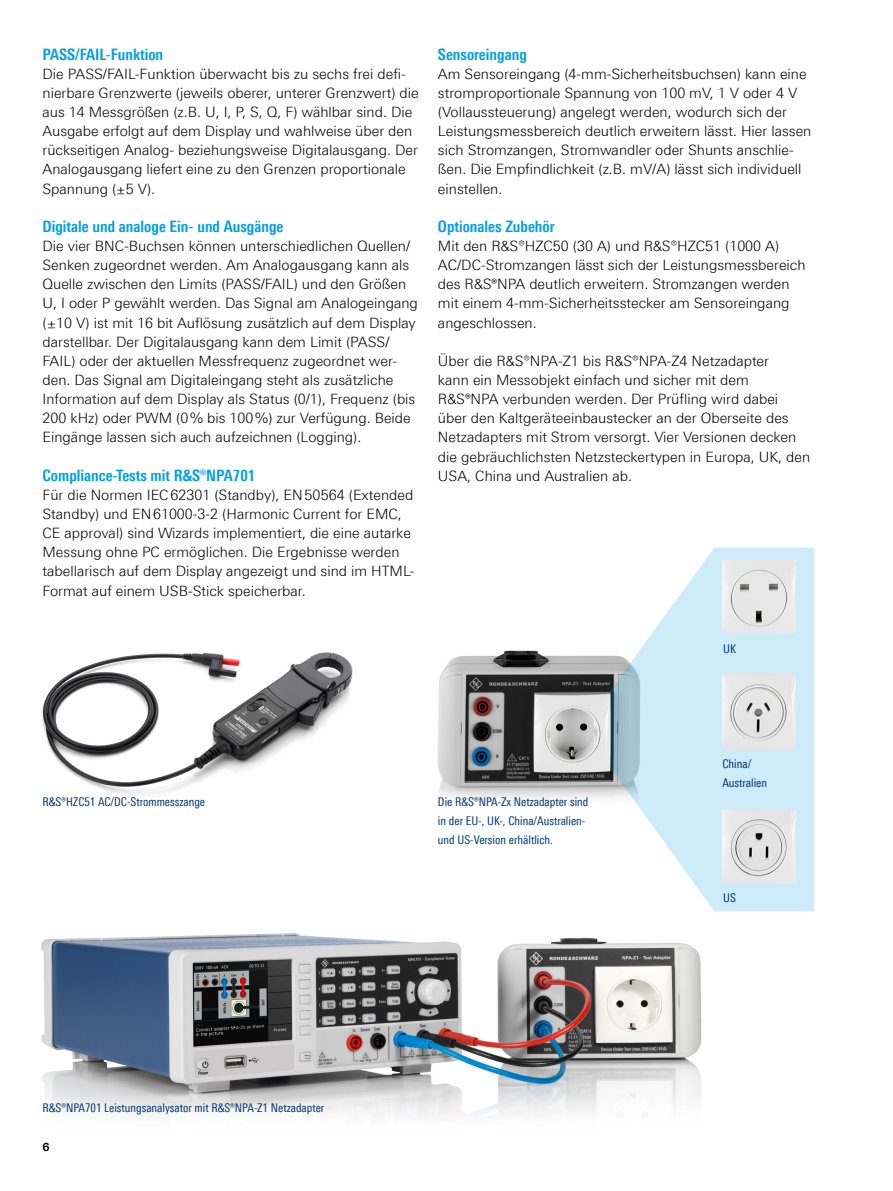
<style>
.page{position:relative;width:893px;height:1191px;background:#fff}
.page>*{position:absolute;margin:0;border:0;box-sizing:border-box;transform-origin:0 0}
.Absatzfett_cyan{font:700 15.75px "Linotype Univers 620 Cn";color:#009ee3}
.Haupttext_ohne_Abstand{font:300 14.25px/19.2px "Linotype Univers 330";color:#000}
.Haupttext{font:300 14.25px/19.2px "Linotype Univers 330";color:#000}
.Bildunterschrift{font:12px/19.2px "Linotype Univers 420 Cn";color:#003973}
.t1{font:700 11.25px "Linotype Univers 630";color:#000}
.s1{font-family:"Linotype Univers 420 Cn";font-weight:400}
</style>
<div class="page">
<img style="left:41px;top:911px;width:688px;height:205px">
<img style="left:437px;top:650px;width:173px;height:149px">
<img style="left:42px;top:652px;width:311px;height:143px">
<svg style="left:610px;top:547px;width:204px;height:364px;fill:#cdebf9"></svg>
<img style="left:722px;top:560px;width:73px;height:74px">
<img style="left:722px;top:810px;width:73px;height:74px">
<img style="left:722px;top:674px;width:73px;height:74px">
<p class="Absatzfett_cyan" style="left:43px;top:45px;width:122px">PASS/FAIL-Funktion</p>
<p class="Haupttext_ohne_Abstand" style="left:43px;top:64px;width:378px">Die PASS/FAIL-Funktion überwacht bis zu sechs frei defi&shy;nierbare Grenzwerte (jeweils oberer, unterer Grenzwert) die aus 14 Messgrößen (z.B. U, I, P, S, Q, F) wählbar sind. Die Ausgabe erfolgt auf dem Display und wahlweise über den rückseitigen Analog- beziehungsweise Digitalausgang. Der Analogausgang liefert eine zu den Grenzen proportionale Spannung (±5 V).</p>
<p class="Absatzfett_cyan" style="left:43px;top:217px;width:242px">Digitale und analoge Ein- und Ausgänge</p>
<p class="Haupttext_ohne_Abstand" style="left:43px;top:236px;width:377px">Die vier BNC-Buchsen können unterschiedlichen Quellen/ Senken zugeordnet werden. Am Analogausgang kann als Quelle zwischen den Limits (PASS/FAIL) und den Größen U, I oder P gewählt werden. Das Signal am Analogeingang (±10 V) ist mit 16 bit Auflösung zusätzlich auf dem Display darstellbar. Der Digitalausgang kann dem Limit (PASS/ FAIL) oder der aktuellen Messfrequenz zugeordnet wer&shy;den. Das Signal am Digitaleingang steht als zusätzliche Information auf dem Display als Status (0/1), Frequenz (bis 200 kHz) oder PWM (0% bis 100%) zur Verfügung. Beide Eingänge lassen sich auch aufzeichnen (Logging).</p>
<p class="Absatzfett_cyan" style="left:43px;top:466px;width:214px">Compliance-Tests mit R&amp;S®NPA701</p>
<p class="Haupttext_ohne_Abstand" style="left:43px;top:485px;width:374px">Für die Normen IEC62301 (Standby), EN50564 (Extended Standby) und EN61000-3-2 (Harmonic Current for EMC, CE approval) sind Wizards implementiert, die eine autarke Messung ohne PC ermöglichen. Die Ergebnisse werden tabellarisch auf dem Display angezeigt und sind im HTML-Format auf einem USB-Stick speicherbar.</p>
<p class="Absatzfett_cyan" style="left:438px;top:45px;width:90px">Sensoreingang</p>
<p class="Haupttext_ohne_Abstand" style="left:438px;top:64px;width:375px">Am Sensoreingang (4-mm-Sicherheitsbuchsen) kann eine stromproportionale Spannung von 100 mV, 1 V oder 4 V (Vollaussteuerung) angelegt werden, wodurch sich der Leistungsmessbereich deutlich erweitern lässt. Hier lassen sich Stromzangen, Stromwandler oder Shunts anschlie&shy;ßen. Die Empfindlichkeit (z.B. mV/A) lässt sich individuell einstellen.</p>
<p class="Absatzfett_cyan" style="left:438px;top:217px;width:118px">Optionales Zubehör</p>
<p class="Haupttext_ohne_Abstand" style="left:438px;top:236px;width:369px">Mit den R&amp;S®HZC50 (30 A) und R&amp;S®HZC51 (1000 A)<br>AC/DC-Stromzangen lässt sich der Leistungsmessbereich des R&amp;S<span class="s1">®</span>NPA deutlich erweitern. Stromzangen werden mit einem 4-mm-Sicherheitsstecker am Sensoreingang angeschlossen.</p>
<p class="Haupttext" style="left:438px;top:351px;width:374px">Über die R&amp;S®NPA-Z1 bis R&amp;S®NPA-Z4 Netzadapter<br>kann ein Messobjekt einfach und sicher mit dem R&amp;S<span class="s1">®</span>NPA verbunden werden. Der Prüfling wird dabei über den Kaltgeräteeinbaustecker an der Oberseite des Netzadapters mit Strom versorgt. Vier Versionen decken die gebräuchlichsten Netzsteckertypen in Europa, UK, den USA, China und Australien ab.</p>
<p class="Bildunterschrift" style="left:723px;top:639px;width:14px">UK</p>
<p class="Bildunterschrift" style="left:43px;top:792px;width:164px">R&amp;S®HZC51 AC/DC-Strommesszange</p>
<p class="Bildunterschrift" style="left:438px;top:792px;width:152px">Die R&amp;S®NPA-Zx Netzadapter sind in der EU-, UK-, China/Australien&shy;und US-Version erhältlich.</p>
<p class="Bildunterschrift" style="left:722px;top:754px;width:46px">China/<br>Australien</p>
<p class="Bildunterschrift" style="left:723px;top:887px;width:14px">US</p>
<p class="Bildunterschrift" style="left:43px;top:1098px;width:283px">R&amp;S®NPA701 Leistungsanalysator mit R&amp;S®NPA-Z1 Netzadapter</p>
<p class="t1" style="left:43px;top:1139px;width:9px">6</p>
</div>
